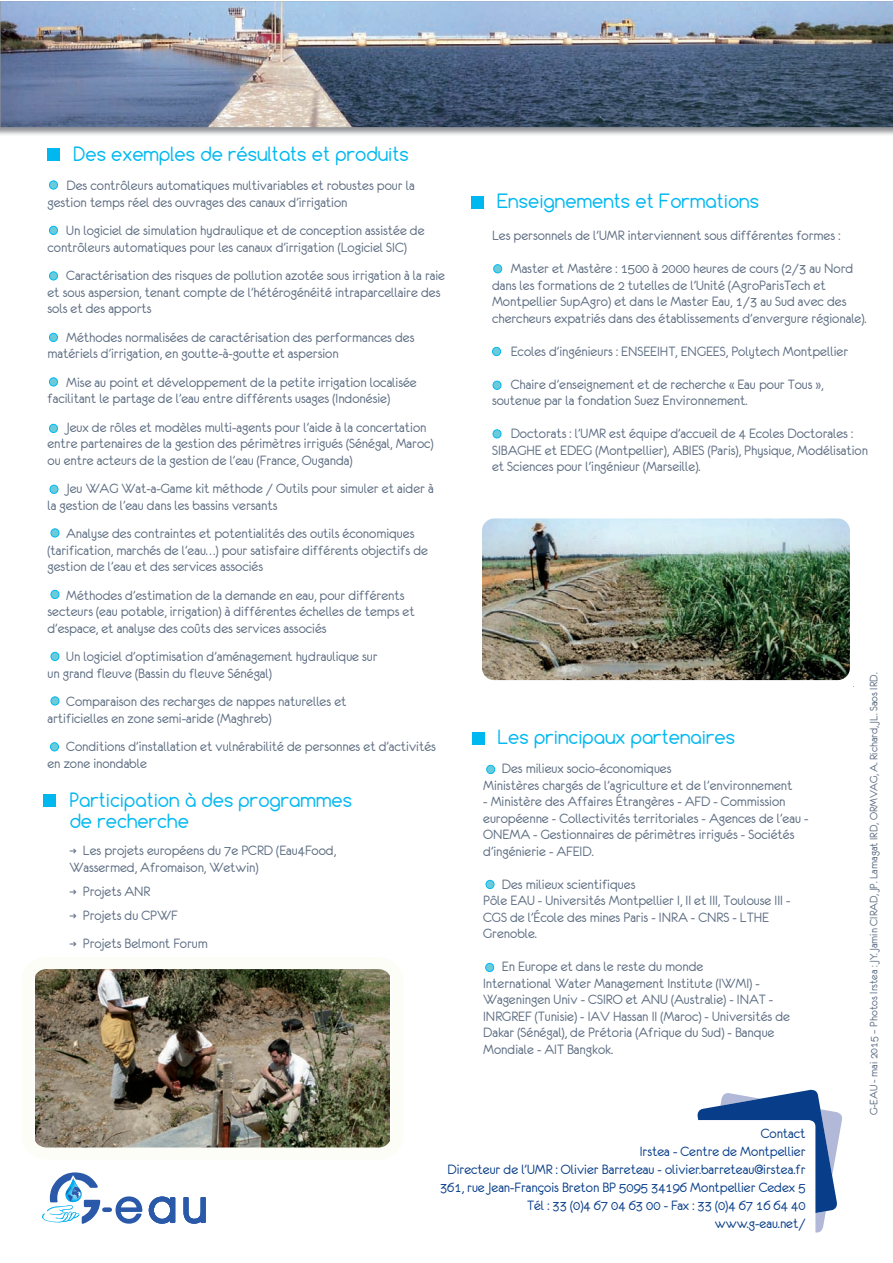
<style>
.page{position:relative;width:893px;height:1263px;background:#fff}
.page>*{position:absolute;margin:0;border:0;box-sizing:border-box;transform-origin:0 0}
.t1{font:18.6px/21.6px "Comfortaa";color:#00b8f0}
.t2{font:15px/16.5px "Eurofurenceregular";color:#5d6d82}
.t3{font:15px/18px "Eurofurenceregular";color:#083e89;text-align:right}
.t4{font:12px "Eurofurenceregular";color:#5d6d82}
</style>
<div class="page">
<div style="left:473px;top:732px;width:12px;height:12px;background:#00b8f0"></div>
<img style="left:35px;top:970px;width:355px;height:176px">
<div style="left:22px;top:957px;width:381px;height:202px;border:12px solid #fcfdf7;border-radius:18px"></div>
<img style="left:483px;top:519px;width:366px;height:160px">
<div style="left:470px;top:506px;width:392px;height:186px;border:12px solid #fff;border-radius:18px"></div>
<svg style="left:183px;top:1197px;width:23px;height:27px"></svg>
<svg style="left:42px;top:1172px;width:134px;height:52px"></svg>
<div style="left:48px;top:148px;width:12px;height:13px;background:#00b8f0"></div>
<div style="left:49px;top:181px;width:9px;height:8px;background:#6bcbda;border-radius:50%"></div>
<div style="left:49px;top:180px;width:9px;height:10px;border:1px solid #00b8f0;border-radius:50%"></div>
<div style="left:49px;top:226px;width:9px;height:8px;background:#6bcbda;border-radius:50%"></div>
<div style="left:49px;top:226px;width:9px;height:9px;border:1px solid #00b8f0;border-radius:50%"></div>
<div style="left:49px;top:272px;width:9px;height:8px;background:#6bcbda;border-radius:50%"></div>
<div style="left:49px;top:271px;width:9px;height:9px;border:1px solid #00b8f0;border-radius:50%"></div>
<div style="left:49px;top:333px;width:9px;height:8px;background:#6bcbda;border-radius:50%"></div>
<div style="left:49px;top:333px;width:9px;height:9px;border:1px solid #00b8f0;border-radius:50%"></div>
<div style="left:49px;top:378px;width:9px;height:8px;background:#6bcbda;border-radius:50%"></div>
<div style="left:49px;top:377px;width:9px;height:9px;border:1px solid #00b8f0;border-radius:50%"></div>
<div style="left:49px;top:424px;width:9px;height:8px;background:#6bcbda;border-radius:50%"></div>
<div style="left:49px;top:424px;width:9px;height:9px;border:1px solid #00b8f0;border-radius:50%"></div>
<div style="left:50px;top:485px;width:8px;height:8px;background:#6bcbda;border-radius:50%"></div>
<div style="left:49px;top:485px;width:9px;height:9px;border:1px solid #00b8f0;border-radius:50%"></div>
<div style="left:51px;top:529px;width:8px;height:8px;background:#6bcbda;border-radius:50%"></div>
<div style="left:50px;top:528px;width:9px;height:9px;border:1px solid #00b8f0;border-radius:50%"></div>
<div style="left:51px;top:590px;width:8px;height:8px;background:#6bcbda;border-radius:50%"></div>
<div style="left:50px;top:590px;width:9px;height:9px;border:1px solid #00b8f0;border-radius:50%"></div>
<div style="left:51px;top:652px;width:8px;height:8px;background:#6bcbda;border-radius:50%"></div>
<div style="left:50px;top:652px;width:9px;height:9px;border:1px solid #00b8f0;border-radius:50%"></div>
<div style="left:51px;top:697px;width:8px;height:8px;background:#6bcbda;border-radius:50%"></div>
<div style="left:50px;top:696px;width:9px;height:9px;border:1px solid #00b8f0;border-radius:50%"></div>
<div style="left:50px;top:743px;width:9px;height:8px;background:#6bcbda;border-radius:50%"></div>
<div style="left:50px;top:742px;width:9px;height:9px;border:1px solid #00b8f0;border-radius:50%"></div>
<div style="left:44px;top:794px;width:12px;height:13px;background:#00b8f0"></div>
<img style="left:1px;top:1px;width:892px;height:126px">
<svg style="left:698px;top:1089px;width:144px;height:144px"></svg>
<div style="left:471px;top:196px;width:12px;height:12px;background:#00b8f0"></div>
<div style="left:492px;top:347px;width:9px;height:9px;background:#6bcbda;border-radius:50%"></div>
<div style="left:492px;top:347px;width:9px;height:9px;border:1px solid #00b8f0;border-radius:50%"></div>
<div style="left:493px;top:381px;width:8px;height:8px;background:#6bcbda;border-radius:50%"></div>
<div style="left:493px;top:381px;width:8px;height:9px;border:1px solid #00b8f0;border-radius:50%"></div>
<div style="left:493px;top:430px;width:8px;height:8px;background:#6bcbda;border-radius:50%"></div>
<div style="left:493px;top:429px;width:8px;height:9px;border:1px solid #00b8f0;border-radius:50%"></div>
<div style="left:487px;top:765px;width:8px;height:8px;background:#6bcbda;border-radius:50%"></div>
<div style="left:486px;top:765px;width:9px;height:9px;border:1px solid #00b8f0;border-radius:50%"></div>
<div style="left:486px;top:880px;width:8px;height:8px;background:#6bcbda;border-radius:50%"></div>
<div style="left:486px;top:880px;width:8px;height:9px;border:1px solid #00b8f0;border-radius:50%"></div>
<div style="left:486px;top:963px;width:8px;height:8px;background:#6bcbda;border-radius:50%"></div>
<div style="left:485px;top:963px;width:9px;height:9px;border:1px solid #00b8f0;border-radius:50%"></div>
<div style="left:494px;top:265px;width:8px;height:8px;background:#6bcbda;border-radius:50%"></div>
<div style="left:493px;top:264px;width:9px;height:9px;border:1px solid #00b8f0;border-radius:50%"></div>
<p class="t1" style="left:74px;top:143px;width:337px">Des exemples de résultats et produits</p>
<p class="t2" style="left:48px;top:177px;width:369px;text-indent:19px">Des contrôleurs automatiques multivariables et robustes pour la gestion temps réel des ouvrages des canaux d’irrigation</p>
<p class="t2" style="left:48px;top:222px;width:379px;text-indent:19px">Un logiciel de simulation hydraulique et de conception assistée de contrôleurs automatiques pour les canaux d’irrigation (Logiciel SIC)</p>
<p class="t2" style="left:48px;top:267px;width:399px;text-indent:19px">Caractérisation des risques de pollution azotée sous irrigation à la raie et sous aspersion, tenant compte de l’hétérogénéité intraparcellaire des sols et des apports</p>
<p class="t2" style="left:48px;top:329px;width:368px;text-indent:19px">Méthodes normalisées de caractérisation des performances des matériels d’irrigation, en goutte-à-goutte et aspersion</p>
<p class="t2" style="left:48px;top:374px;width:371px;text-indent:19px">Mise au point et développement de la petite irrigation localisée facilitant le partage de l’eau entre différents usages (Indonésie)</p>
<p class="t2" style="left:48px;top:419px;width:388px;text-indent:19px">Jeux de rôles et modèles multi-agents pour l’aide à la concertation entre partenaires de la gestion des périmètres irrigués (Sénégal, Maroc) ou entre acteurs de la gestion de l’eau (France, Ouganda)</p>
<p class="t2" style="left:48px;top:480px;width:388px;text-indent:19px">Jeu WAG Wat-a-Game kit méthode / Outils pour simuler et aider à la gestion de l’eau dans les bassins versants</p>
<p class="t2" style="left:48px;top:525px;width:382px;text-indent:19px">Analyse des contraintes et potentialités des outils économiques (tarification, marchés de l’eau…) pour satisfaire différents objectifs de gestion de l’eau et des services associés</p>
<p class="t2" style="left:48px;top:587px;width:369px;text-indent:19px">Méthodes d’estimation de la demande en eau, pour différents secteurs (eau potable, irrigation) à différentes échelles de temps et d’espace, et analyse des coûts des services associés</p>
<p class="t2" style="left:48px;top:648px;width:332px;text-indent:19px">Un logiciel d’optimisation d’aménagement hydraulique sur un grand fleuve (Bassin du fleuve Sénégal)</p>
<p class="t2" style="left:48px;top:693px;width:300px;text-indent:19px">Comparaison des recharges de nappes naturelles et artificielles en zone semi-aride (Maghreb)</p>
<p class="t2" style="left:48px;top:738px;width:390px;text-indent:19px">Conditions d’installation et vulnérabilité de personnes et d’activités en zone inondable</p>
<p class="t1" style="left:70px;top:788px;width:284px">Participation à des programmes de recherche</p>
<p class="t2" style="left:69px;top:842px;width:268px">→ Les projets européens du 7e PCRD (Eau4Food,<br>Wassermed, Afromaison, Wetwin)</p>
<p class="t2" style="left:69px;top:883px;width:83px">→ Projets ANR</p>
<p class="t2" style="left:69px;top:907px;width:110px">→ Projets du CPWF</p>
<p class="t2" style="left:69px;top:935px;width:140px">→ Projets Belmont Forum</p>
<p class="t1" style="left:497px;top:190px;width:264px">Enseignements et Formations</p>
<p class="t2" style="left:492px;top:227px;width:350px">Les personnels de l'UMR interviennent sous différentes formes :</p>
<p class="t2" style="left:492px;top:260px;width:376px;text-indent:19px">Master et Mastère : 1500 à 2000 heures de cours (2/3 au Nord dans les formations de 2 tutelles de l’Unité (AgroParisTech et Montpellier SupAgro) et dans le Master Eau, 1/3 au Sud avec des chercheurs expatriés dans des établissements d’envergure régionale).</p>
<p class="t2" style="left:511px;top:343px;width:339px">Ecoles d’ingénieurs : ENSEEIHT, ENGEES, Polytech Montpellier</p>
<p class="t2" style="left:492px;top:376px;width:333px;text-indent:19px">Chaire d’enseignement et de recherche « Eau pour Tous », soutenue par la fondation Suez Environnement.</p>
<p class="t2" style="left:492px;top:425px;width:377px;text-indent:19px">Doctorats : l’UMR est équipe d’accueil de 4 Ecoles Doctorales :<br>SIBAGHE et EDEG (Montpellier), ABIES (Paris), Physique, Modélisation et Sciences pour l'ingénieur (Marseille).</p>
<p class="t1" style="left:498px;top:726px;width:239px">Les principaux partenaires</p>
<p class="t2" style="left:483px;top:760px;width:311px;text-indent:19px">Des milieux socio-économiques<br>Ministères chargés de l’agriculture et de l’environnement</p>
<p class="t2" style="left:483px;top:793px;width:327px">- Ministère des Affaires Étrangères - AFD - Commission européenne - Collectivités territoriales - Agences de l’eau - ONEMA - Gestionnaires de périmètres irrigués - Sociétés d’ingénierie - AFEID.</p>
<p class="t2" style="left:483px;top:876px;width:309px;text-indent:19px">Des milieux scientifiques<br>Pôle EAU - Universités Montpellier I, II et III, Toulouse III - CGS de l’École des mines Paris - INRA - CNRS - LTHE Grenoble.</p>
<p class="t2" style="left:483px;top:958px;width:308px;text-indent:19px">En Europe et dans le reste du monde<br>International Water Management Institute (IWMI) - Wageningen Univ - CSIRO et ANU (Australie) - INAT - INRGREF (Tunisie) - IAV Hassan II (Maroc) - Universités de Dakar (Sénégal), de Prétoria (Afrique du Sud) - Banque Mondiale - AIT Bangkok.</p>
<p class="t4" style="left:868px;top:1115px;width:444px;rotate:-90deg">G-EAU - mai 2015 – Photos Irstea : JY. Jamin CIRAD, JP. Lamagat IRD, ORMVAG, A. Richard, JL. Saos IRD.</p>
<p class="t3" style="left:440px;top:1125px;width:367px">Contact<br>Irstea - Centre de Montpellier<br>Directeur de l’UMR : Olivier Barreteau - olivier.barreteau@irstea.fr 361, rue Jean-François Breton BP 5095 34196 Montpellier Cedex 5<br>Tél : 33 (0)4 67 04 63 00 - Fax : 33 (0)4 67 16 64 40 www.g-eau.net/</p>
</div>
